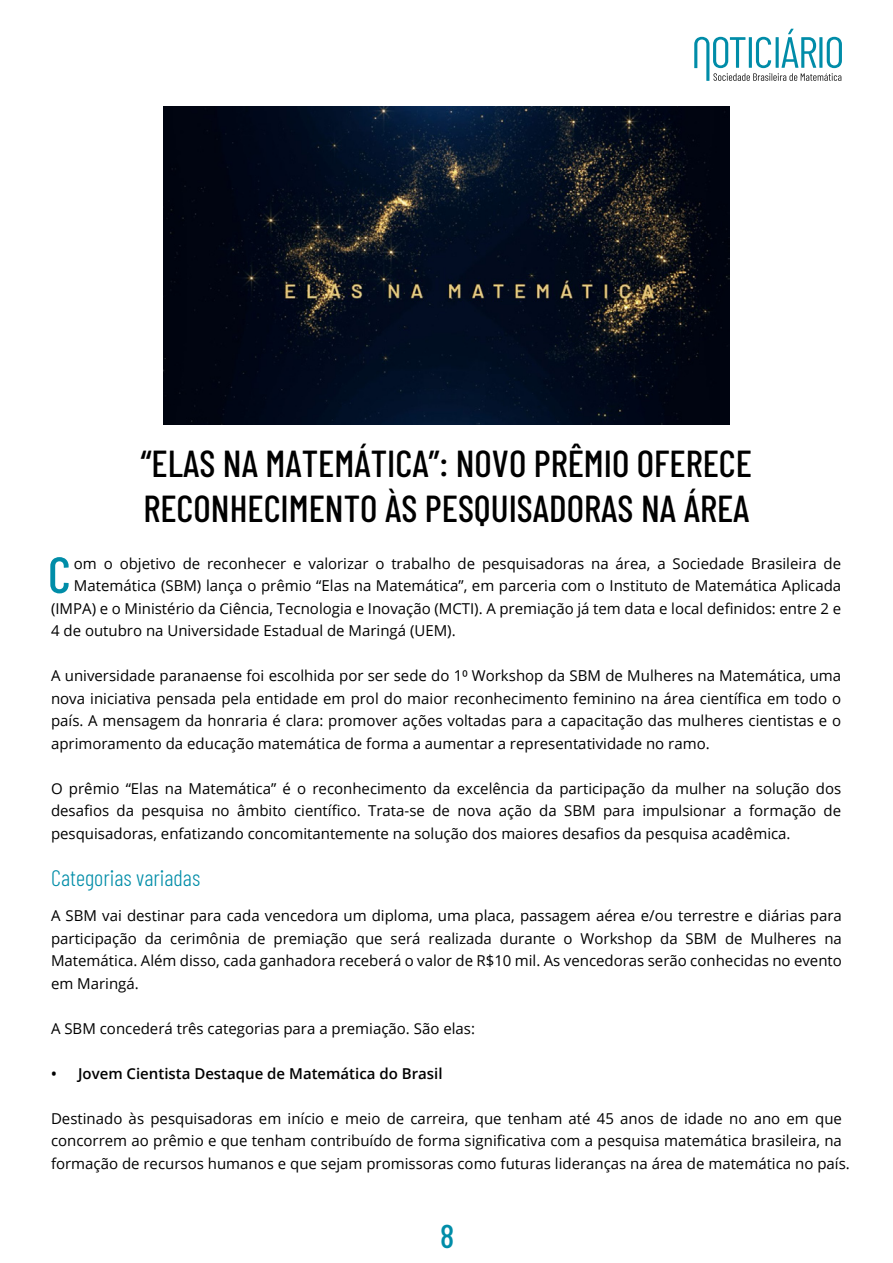
<style>
.page{position:relative;width:893px;height:1263px;background:#fff}
.page>*{position:absolute;margin:0;border:0;box-sizing:border-box;transform-origin:0 0}
.t1{font:500 50.7px "Barlow Condensed";color:#008da8}
.t2{font:500 37.5px/45px "Barlow Condensed";color:#000}
.t3{font:500 32.85px "Barlow Condensed";color:#008da8}
.t4{font:300 22.5px "Barlow Condensed";color:#008da8}
.t5{font:15px/22.5px "Open Sans";color:#000}
.t6{font:600 15px "Open Sans";color:#000}
</style>
<div class="page">
<svg style="left:694px;top:29px;width:148px;height:52px"></svg>
<img style="left:163px;top:106px;width:567px;height:319px">
<h2 class="t2" style="left:141px;top:438px;width:613px">“ELAS NA MATEMÁTICA”: NOVO PRÊMIO OFERECE<br>RECONHECIMENTO ÀS PESQUISADORAS NA ÁREA</h2>
<h1 class="t1" style="left:48px;top:539px;width:24px">C</h1>
<p class="t5" style="left:74px;top:552px;width:769px">om o objetivo de reconhecer e valorizar o trabalho de pesquisadoras na área, a Sociedade Brasileira de<br>Matemática (SBM) lança o prêmio “Elas na Matemática”, em parceria com o Instituto de Matemática Aplicada</p>
<p class="t5" style="left:51px;top:597px;width:792px">(IMPA) e o Ministério da Ciência, Tecnologia e Inovação (MCTI). A premiação já tem data e local definidos: entre 2 e<br>4 de outubro na Universidade Estadual de Maringá (UEM).</p>
<p class="t5" style="left:51px;top:664px;width:792px;text-align:justify">A universidade paranaense foi escolhida por ser sede do 1⁰ Workshop da SBM de Mulheres na Matemática, uma nova iniciativa pensada pela entidade em prol do maior reconhecimento feminino na área científica em todo o país. A mensagem da honraria é clara: promover ações voltadas para a capacitação das mulheres cientistas e o aprimoramento da educação matemática de forma a aumentar a representatividade no ramo.</p>
<p class="t5" style="left:51px;top:777px;width:792px;text-align:justify">O prêmio “Elas na Matemática” é o reconhecimento da excelência da participação da mulher na solução dos desafios da pesquisa no âmbito científico. Trata-se de nova ação da SBM para impulsionar a formação de pesquisadoras, enfatizando concomitantemente na solução dos maiores desafios da pesquisa acadêmica.</p>
<h3 class="t4" style="left:51px;top:862px;width:150px">Categorias variadas</h3>
<p class="t5" style="left:51px;top:904px;width:792px;text-align:justify">A SBM vai destinar para cada vencedora um diploma, uma placa, passagem aérea e/ou terrestre e diárias para participação da cerimônia de premiação que será realizada durante o Workshop da SBM de Mulheres na Matemática. Além disso, cada ganhadora receberá o valor de R$10 mil. As vencedoras serão conhecidas no evento em Maringá.</p>
<p class="t5" style="left:51px;top:1016px;width:426px">A SBM concederá três categorias para a premiação. São elas:</p>
<p class="t6" style="left:51px;top:1063px;width:393px">• Jovem Cientista Destaque de Matemática do Brasil</p>
<p class="t5" style="left:51px;top:1106px;width:800px">Destinado às pesquisadoras em início e meio de carreira, que tenham até 45 anos de idade no ano em que concorrem ao prêmio e que tenham contribuído de forma significativa com a pesquisa matemática brasileira, na formação de recursos humanos e que sejam promissoras como futuras lideranças na área de matemática no país.</p>
<h3 class="t3" style="left:440px;top:1213px;width:16px">8</h3>
</div>
